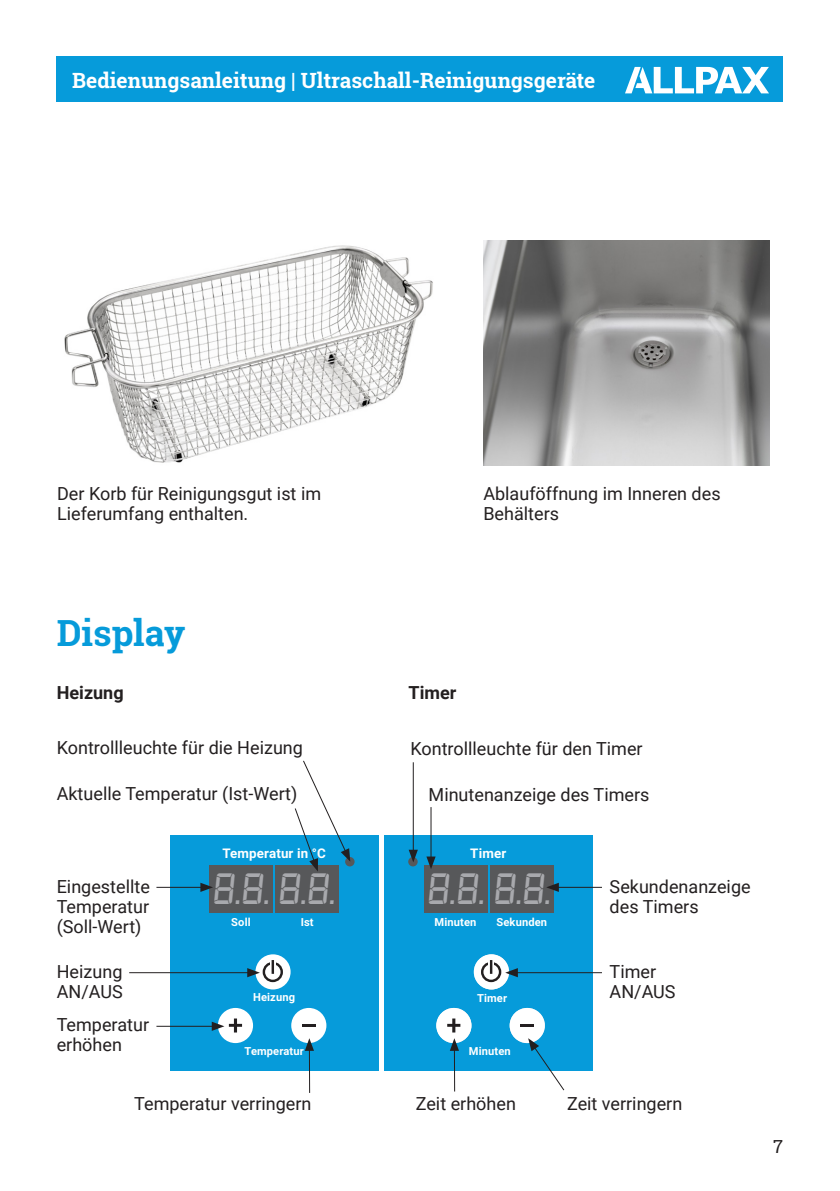
<style>
.page{position:relative;width:840px;height:1191px;background:#fff}
.page>*{position:absolute;margin:0;border:0;box-sizing:border-box;transform-origin:0 0}
.t1{font:italic 46.6px "Digital 7";color:#a8a9ad}
.t2{font:700 36px "Roboto Slab";color:#069bda}
.t3{font:700 21px "Roboto Slab";color:#fff}
.Beschreibung{font:18px/20px "Roboto";color:#231f20}
.Beschreibung-2{font:700 18px "Roboto";color:#231f20}
.t4{font:18px "Roboto Slab";color:#231f20}
.t5{font:700 13.4px "Roboto";letter-spacing:.01em;color:#fff}
.t6{font:700 11.2px "Roboto";letter-spacing:.01em;color:#fff}
</style>
<div class="page">
<div style="left:57px;top:57px;width:725px;height:45px;background:#069bda"></div>
<svg style="left:625px;top:67px;width:143px;height:26px"></svg>
<img style="left:64px;top:245px;width:369px;height:218px">
<svg style="left:170px;top:835px;width:316px;height:235px;background:#2098cb"></svg>
<hr style="left:453px;top:1047px;width:2px;height:44px;background:#231f20">
<svg style="left:449px;top:1038px;width:10px;height:12px"></svg>
<hr style="left:309px;top:1047px;width:1px;height:46px;background:#231f20">
<svg style="left:304px;top:1038px;width:10px;height:12px"></svg>
<hr style="left:430px;top:807px;width:1px;height:52px;background:#231f20">
<svg style="left:426px;top:856px;width:9px;height:13px"></svg>
<svg style="left:294px;top:760px;width:56px;height:111px"></svg>
<hr style="left:412px;top:762px;width:1px;height:91px;background:#231f20">
<svg style="left:408px;top:849px;width:9px;height:13px"></svg>
<hr style="left:514px;top:972px;width:87px;height:1px;background:#231f20">
<hr style="left:555px;top:887px;width:46px;height:1px;background:#231f20">
<svg style="left:486px;top:835px;width:106px;height:256px;background:#309ecc"></svg>
<hr style="left:129px;top:972px;width:121px;height:1px;background:#231f20">
<svg style="left:247px;top:968px;width:13px;height:9px"></svg>
<hr style="left:156px;top:1025px;width:59px;height:1px;background:#231f20">
<svg style="left:212px;top:1018px;width:30px;height:14px"></svg>
<hr style="left:156px;top:887px;width:47px;height:1px;background:#231f20">
<svg style="left:200px;top:882px;width:13px;height:10px"></svg>
<img style="left:483px;top:241px;width:285px;height:224px">
<p class="t3" style="left:72px;top:66px;width:524px">Bedienungsanleitung | Ultraschall-Reinigungsgeräte</p>
<p class="Beschreibung" style="left:57px;top:483px;width:265px">Der Korb für Reinigungsgut ist im<br>Lieferumfang enthalten.</p>
<p class="Beschreibung" style="left:483px;top:483px;width:239px">Ablauföffnung im Inneren des<br>Behälters</p>
<h1 class="t2" style="left:57px;top:608px;width:130px">Display</h1>
<p class="Beschreibung-2" style="left:57px;top:680px;width:68px">Heizung</p>
<p class="Beschreibung-2" style="left:408px;top:680px;width:49px">Timer</p>
<p class="Beschreibung" style="left:57px;top:737px;width:247px">Kontrollleuchte für die Heizung</p>
<p class="Beschreibung" style="left:410px;top:738px;width:234px">Kontrollleuchte für den Timer</p>
<p class="Beschreibung" style="left:57px;top:782px;width:242px">Aktuelle Temperatur (Ist-Wert)</p>
<p class="Beschreibung" style="left:428px;top:784px;width:222px">Minutenanzeige des Timers</p>
<p class="Beschreibung" style="left:57px;top:875px;width:95px;text-align:justify">Eingestellte Temperatur (Soll-Wert)</p>
<p class="Beschreibung" style="left:57px;top:960px;width:67px">Heizung<br>AN/AUS</p>
<p class="Beschreibung" style="left:57px;top:1013px;width:94px">Temperatur erhöhen</p>
<p class="t5" style="left:222px;top:844px;width:105px">Temperatur in °C</p>
<p class="t5" style="left:470px;top:844px;width:37px">Timer</p>
<p class="t1" style="left:213px;top:868px;width:125px">8.8. 8.8.</p>
<p class="t1" style="left:428px;top:868px;width:126px">8.8. 8.8.</p>
<p class="t6" style="left:231px;top:914px;width:21px">Soll</p>
<p class="t6" style="left:300px;top:914px;width:14px">Ist</p>
<p class="t6" style="left:434px;top:913px;width:43px">Minuten</p>
<p class="t6" style="left:496px;top:913px;width:52px">Sekunden</p>
<p class="t6" style="left:253px;top:989px;width:43px">Heizung</p>
<p class="t6" style="left:477px;top:989px;width:31px">Timer</p>
<p class="t6" style="left:244px;top:1042px;width:61px">Temperatur</p>
<p class="t6" style="left:468px;top:1043px;width:43px">Minuten</p>
<p class="Beschreibung" style="left:609px;top:875px;width:142px">Sekundenanzeige des Timers</p>
<p class="Beschreibung" style="left:609px;top:960px;width:67px">Timer<br>AN/AUS</p>
<p class="Beschreibung" style="left:134px;top:1093px;width:178px">Temperatur verringern</p>
<p class="Beschreibung" style="left:415px;top:1093px;width:102px">Zeit erhöhen</p>
<p class="Beschreibung" style="left:566px;top:1093px;width:117px">Zeit verringern</p>
<p class="t4" style="left:772px;top:1134px;width:11px">7</p>
</div>
